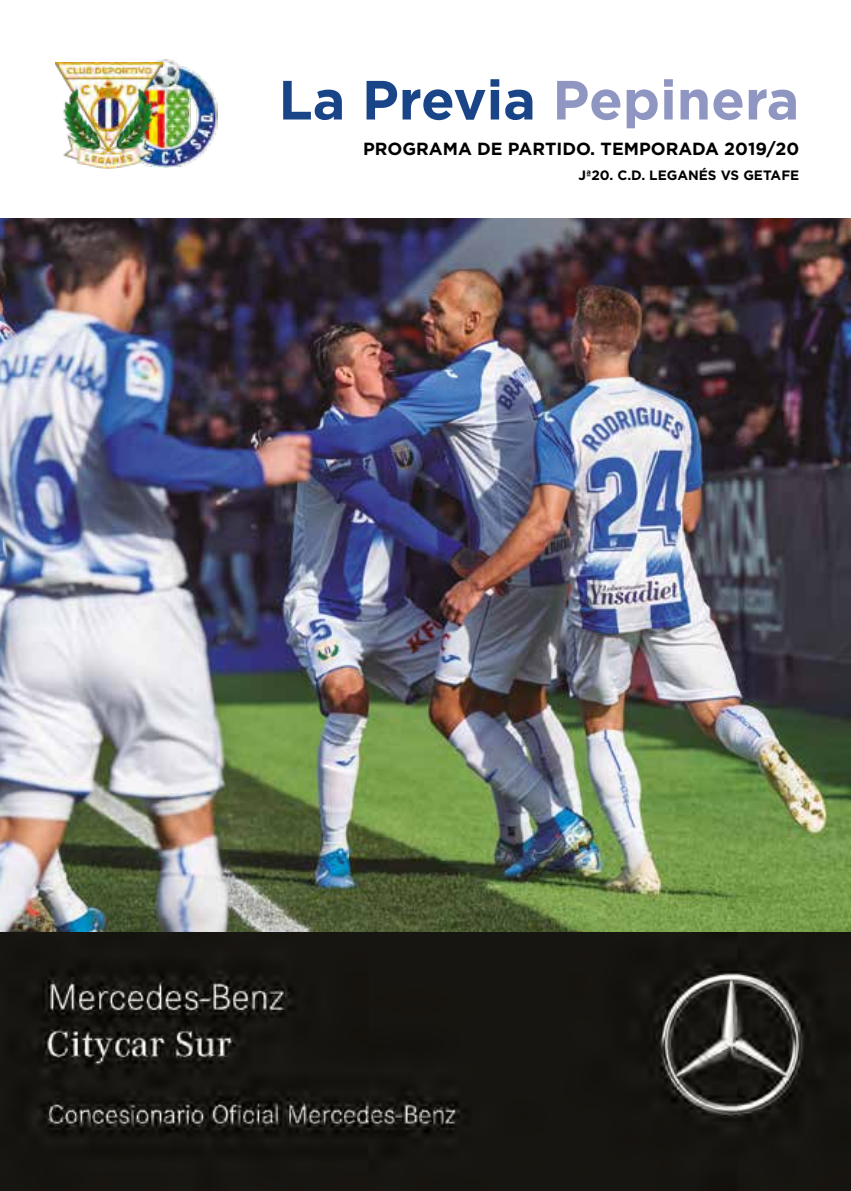
<style>
.page{position:relative;width:851px;height:1191px;background:#fff}
.page>*{position:absolute;margin:0;border:0;box-sizing:border-box;transform-origin:0 0}
.t1{font:700 55.2px "Gotham";color:#194488}
.t2{font:700 17.6px "Gotham";color:#000}
.t3{font:700 13.6px "Gotham";color:#000}
.s1{color:#9096c2}
</style>
<div class="page">
<img style="left:0;top:218px;width:850px;height:715px">
<img style="left:156px;top:60px;width:62px;height:107px">
<img style="left:55px;top:62px;width:107px;height:107px">
<img style="left:0;top:933px;width:850px;height:258px">
<h1 class="t1" style="left:278px;top:63px;width:522px">La Previa <span class="s1">Pepinera</span></h1>
<p class="t2" style="left:363px;top:137px;width:438px">PROGRAMA DE PARTIDO. TEMPORADA 2019/20</p>
<p class="t3" style="left:578px;top:166px;width:222px">Jª20. C.D. LEGANÉS VS GETAFE</p>
</div>
